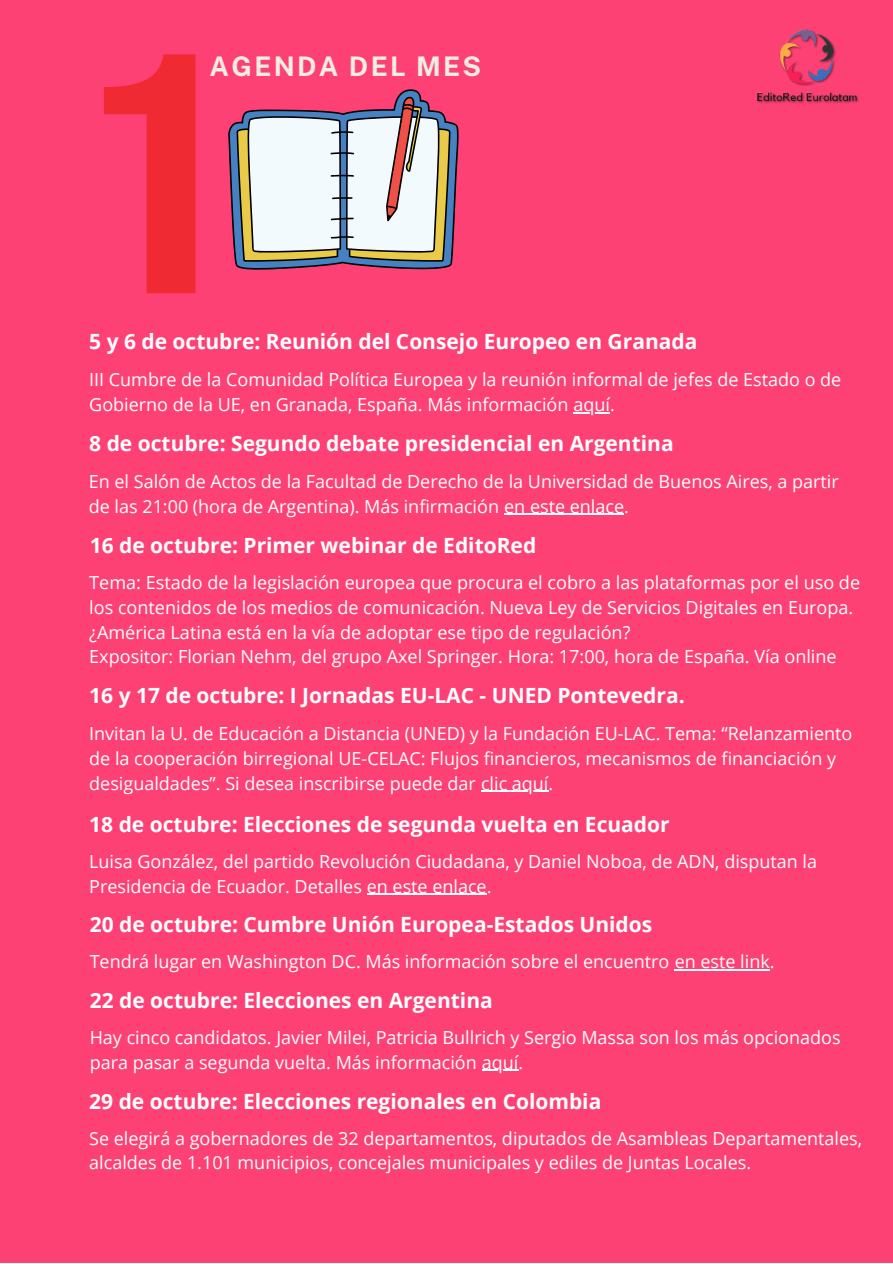
<style>
.page{position:relative;width:893px;height:1264px;background:#fff}
.page>*{position:absolute;margin:0;border:0;box-sizing:border-box;transform-origin:0 0}
.t1{font:700 330.3px "Public Sans";color:#ef2a32}
.t2{font:700 27px "Public Sans";letter-spacing:.085em;color:#f2eee5}
.t3{font:700 21px "Open Sans";color:#fff}
.t4{font:18px/24.8px "Open Sans";color:#fff}
</style>
<div class="page">
<div style="left:0;top:0;width:892px;height:1262px;background:#fe4175"></div>
<img style="left:757px;top:29px;width:102px;height:75px">
<svg style="left:228px;top:89px;width:230px;height:181px;background:#c7adb4"></svg>
<hr style="left:573px;top:412px;width:37px;height:1px;background:#fff">
<hr style="left:504px;top:513px;width:120px;height:2px;background:#fff">
<hr style="left:481px;top:790px;width:67px;height:1px;background:#fff">
<hr style="left:367px;top:893px;width:120px;height:1px;background:#fff">
<hr style="left:674px;top:969px;width:95px;height:1px;background:#fff">
<hr style="left:482px;top:1069px;width:36px;height:2px;background:#fff">
<p class="t1" style="left:90px;top:-21px;width:143px">1</p>
<p class="t2" style="left:209px;top:51px;width:273px">AGENDA DEL MES</p>
<p class="t3" style="left:89px;top:327px;width:609px">5 y 6 de octubre: Reunión del Consejo Europeo en Granada</p>
<p class="t4" style="left:89px;top:367px;width:753px">III Cumbre de la Comunidad Política Europea y la reunión informal de jefes de Estado o de<br>Gobierno de la UE, en Granada, España. Más información aquí.</p>
<p class="t3" style="left:89px;top:429px;width:586px">8 de octubre: Segundo debate presidencial en Argentina</p>
<p class="t4" style="left:89px;top:468px;width:751px">En el Salón de Actos de la Facultad de Derecho de la Universidad de Buenos Aires, a partir</p>
<p class="t4" style="left:89px;top:493px;width:541px">de las 21:00 (hora de Argentina). Más infirmación en este enlace.</p>
<p class="t3" style="left:90px;top:530px;width:448px">16 de octubre: Primer webinar de EditoRed</p>
<p class="t4" style="left:89px;top:570px;width:772px">Tema: Estado de la legislación europea que procura el cobro a las plataformas por el uso de</p>
<p class="t4" style="left:89px;top:594px;width:765px">los contenidos de los medios de comunicación. Nueva Ley de Servicios Digitales en Europa. ¿América Latina está en la vía de adoptar ese tipo de regulación?</p>
<p class="t4" style="left:89px;top:644px;width:749px">Expositor: Florian Nehm, del grupo Axel Springer. Hora: 17:00, hora de España. Vía online</p>
<p class="t3" style="left:89px;top:681px;width:597px">16 y 17 de octubre: I Jornadas EU-LAC - UNED Pontevedra.</p>
<p class="t4" style="left:89px;top:720px;width:764px">Invitan la U. de Educación a Distancia (UNED) y la Fundación EU-LAC. Tema: “Relanzamiento</p>
<p class="t4" style="left:89px;top:745px;width:748px">de la cooperación birregional UE-CELAC: Flujos financieros, mecanismos de financiación y desigualdades”. Si desea inscribirse puede dar clic aquí.</p>
<p class="t3" style="left:89px;top:809px;width:582px">18 de octubre: Elecciones de segunda vuelta en Ecuador</p>
<p class="t4" style="left:89px;top:848px;width:729px">Luisa González, del partido Revolución Ciudadana, y Daniel Noboa, de ADN, disputan la<br>Presidencia de Ecuador. Detalles en este enlace.</p>
<p class="t3" style="left:90px;top:910px;width:564px">20 de octubre: Cumbre Unión Europea-Estados Unidos</p>
<p class="t4" style="left:90px;top:948px;width:686px">Tendrá lugar en Washington DC. Más información sobre el encuentro en este link.</p>
<p class="t3" style="left:90px;top:985px;width:404px">22 de octubre: Elecciones en Argentina</p>
<p class="t4" style="left:90px;top:1024px;width:752px">Hay cinco candidatos. Javier Milei, Patricia Bullrich y Sergio Massa son los más opcionados</p>
<p class="t4" style="left:90px;top:1049px;width:435px">para pasar a segunda vuelta. Más información aquí.</p>
<p class="t3" style="left:89px;top:1086px;width:513px">29 de octubre: Elecciones regionales en Colombia</p>
<p class="t4" style="left:89px;top:1125px;width:774px">Se elegirá a gobernadores de 32 departamentos, diputados de Asambleas Departamentales, alcaldes de 1.101 municipios, concejales municipales y ediles de Juntas Locales.</p>
</div>
